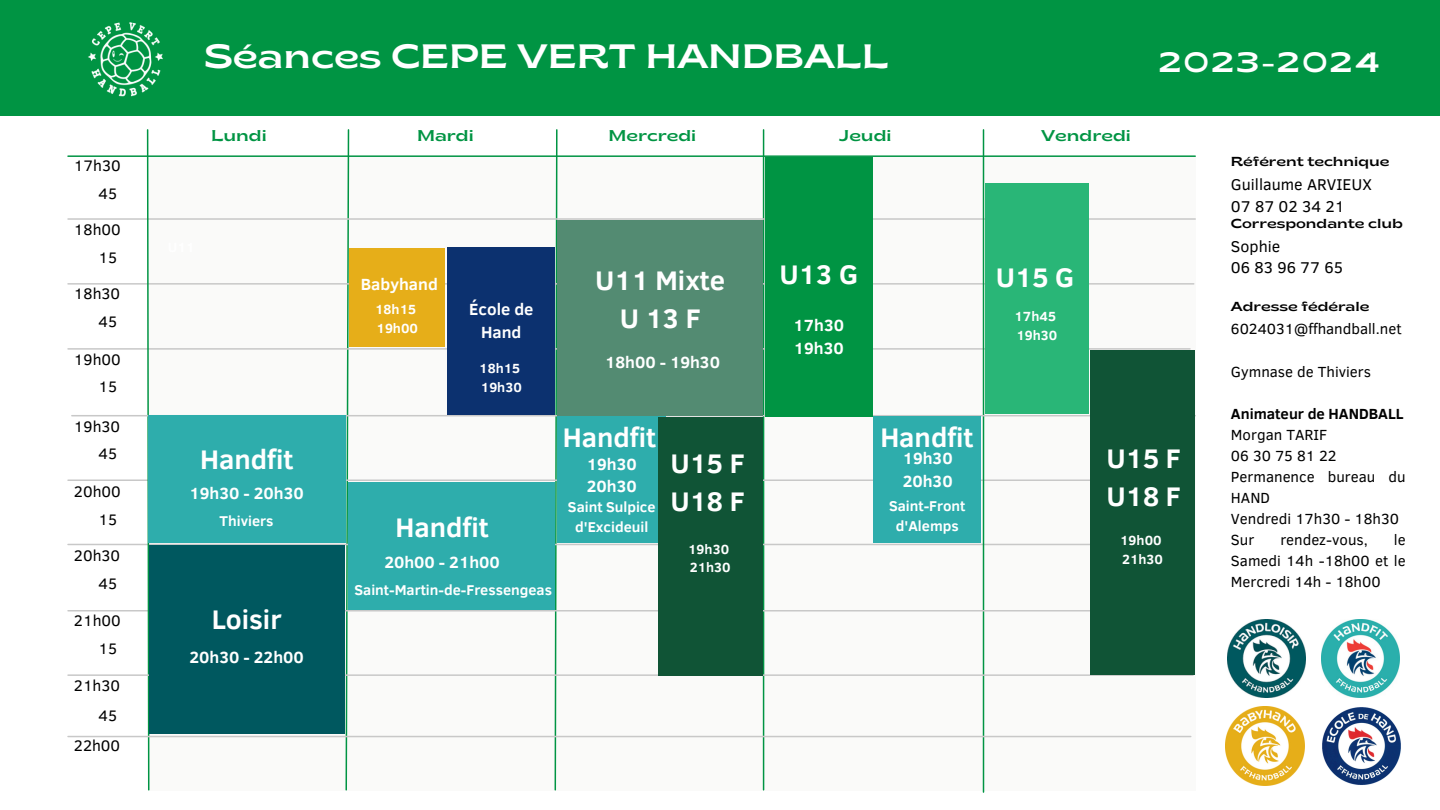
<style>
.page{position:relative;width:1440px;height:810px;background:#fff}
.page>*{position:absolute;margin:0;border:0;box-sizing:border-box;transform-origin:0 0}
.t1{font:semi-expanded 33.8px "Brice";color:#fff}
.t2{font:semi-expanded 28px "Brice";letter-spacing:.09em;color:#fff}
.t3{font:700 27.6px "Clear Sans";color:#fff}
.t4{font:700 16.6px/22.5px "Clear Sans";color:#fff;text-align:center}
.t5{font:16px "Clear Sans";color:#000}
.t6{font:15.6px "Clear Sans";color:#000}
.t7{font:semi-expanded 15.6px "Brice";color:#009443}
.t8{font:15px/21px "Clear Sans";color:#000}
.t9{font:700 15px "Clear Sans";color:#000}
.t10{font:700 14.6px "Clear Sans";color:#fff}
.t11{font:700 13.6px "Clear Sans";color:#fff}
.t12{font:semi-expanded 13px "Brice";color:#000}
</style>
<div class="page">
<div style="left:149px;top:157px;width:1047px;height:634px;background:#fafaf9"></div>
<div style="left:0;top:0;width:1440px;height:116px;background:#009443"></div>
<svg style="left:345px;top:129px;width:5px;height:662px"></svg>
<svg style="left:554px;top:129px;width:4px;height:662px"></svg>
<hr style="left:763px;top:130px;width:1px;height:660px;background:#009443">
<hr style="left:68px;top:218px;width:1127px;height:2px;background:#c8c8c8">
<hr style="left:68px;top:283px;width:1126px;height:2px;background:#c8c8c8">
<hr style="left:68px;top:348px;width:1122px;height:2px;background:#c8c8c8">
<hr style="left:68px;top:479px;width:1122px;height:2px;background:#c8c8c8">
<hr style="left:68px;top:544px;width:1125px;height:1px;background:#c8c8c8">
<hr style="left:983px;top:130px;width:1px;height:662px;background:#009443">
<hr style="left:68px;top:155px;width:1127px;height:2px;background:#009443">
<img style="left:88px;top:22px;width:75px;height:75px">
<hr style="left:68px;top:610px;width:1123px;height:2px;background:#c8c8c8">
<svg style="left:146px;top:129px;width:4px;height:662px"></svg>
<hr style="left:72px;top:415px;width:1123px;height:1px;background:#c8c8c8">
<hr style="left:68px;top:674px;width:1125px;height:2px;background:#c8c8c8">
<hr style="left:68px;top:736px;width:1123px;height:1px;background:#c8c8c8">
<div style="left:149px;top:416px;width:197px;height:127px;background:#2eadac"></div>
<div style="left:149px;top:545px;width:195px;height:189px;background:#00585f"></div>
<img style="left:1322px;top:707px;width:79px;height:78px">
<img style="left:1228px;top:620px;width:78px;height:78px">
<img style="left:1225px;top:706px;width:80px;height:80px">
<img style="left:1322px;top:620px;width:78px;height:78px">
<div style="left:349px;top:248px;width:96px;height:99px;background:#e6ae19"></div>
<div style="left:447px;top:247px;width:108px;height:168px;background:#0c316f"></div>
<div style="left:348px;top:482px;width:207px;height:128px;background:#2eadac"></div>
<div style="left:557px;top:220px;width:205px;height:196px;background:#538b72"></div>
<div style="left:558px;top:417px;width:108px;height:126px;background:#2eadac"></div>
<div style="left:874px;top:417px;width:107px;height:126px;background:#2eadac"></div>
<div style="left:765px;top:157px;width:108px;height:260px;background:#009443"></div>
<div style="left:985px;top:183px;width:104px;height:231px;background:#29b677"></div>
<div style="left:1090px;top:350px;width:105px;height:324px;background:#105436"></div>
<div style="left:658px;top:417px;width:104px;height:259px;background:#105436"></div>
<p class="t6" style="left:74px;top:154px;width:48px">17h30</p>
<p class="t6" style="left:99px;top:182px;width:20px">45</p>
<p class="t6" style="left:74px;top:218px;width:48px">18h00</p>
<p class="t6" style="left:99px;top:246px;width:20px">15</p>
<p class="t6" style="left:74px;top:282px;width:48px">18h30</p>
<p class="t6" style="left:99px;top:310px;width:20px">45</p>
<p class="t6" style="left:74px;top:348px;width:48px">19h00</p>
<p class="t6" style="left:99px;top:376px;width:20px">15</p>
<p class="t6" style="left:74px;top:415px;width:48px">19h30</p>
<p class="t6" style="left:99px;top:443px;width:20px">45</p>
<p class="t6" style="left:74px;top:480px;width:48px">20h00</p>
<p class="t6" style="left:99px;top:508px;width:20px">15</p>
<p class="t6" style="left:74px;top:544px;width:48px">20h30</p>
<p class="t6" style="left:99px;top:572px;width:20px">45</p>
<p class="t6" style="left:74px;top:609px;width:48px">21h00</p>
<p class="t6" style="left:99px;top:637px;width:20px">15</p>
<p class="t6" style="left:74px;top:674px;width:48px">21h30</p>
<p class="t6" style="left:99px;top:704px;width:20px">45</p>
<p class="t6" style="left:74px;top:734px;width:48px">22h00</p>
<p class="t1" style="left:204px;top:43px;width:686px">Séances CEPE VERT HANDBALL</p>
<p class="t2" style="left:1159px;top:51px;width:222px">2023-2024</p>
<p class="t7" style="left:211px;top:130px;width:57px">Lundi</p>
<p class="t7" style="left:417px;top:130px;width:58px">Mardi</p>
<p class="t7" style="left:608px;top:130px;width:89px">Mercredi</p>
<p class="t7" style="left:839px;top:130px;width:54px">Jeudi</p>
<p class="t7" style="left:1041px;top:130px;width:91px">Vendredi</p>
<p class="t4" style="left:361px;top:272px;width:79px">Babyhand</p>
<p class="t11" style="left:375px;top:299px;width:42px">18h15</p>
<p class="t11" style="left:377px;top:318px;width:43px">19h00</p>
<p class="t4" style="left:469px;top:297px;width:66px">École de<br>Hand</p>
<p class="t11" style="left:479px;top:359px;width:42px">18h15</p>
<p class="t11" style="left:481px;top:378px;width:42px">19h30</p>
<p class="t3" style="left:595px;top:260px;width:132px">U11 Mixte</p>
<p class="t3" style="left:620px;top:299px;width:82px">U13F</p>
<p class="t4" style="left:605px;top:350px;width:117px">18h00 - 19h30</p>
<p class="t3" style="left:780px;top:255px;width:80px">U13 G</p>
<p class="t3" style="left:996px;top:257px;width:80px">U15 G</p>
<p class="t4" style="left:794px;top:313px;width:52px">17h30</p>
<p class="t4" style="left:794px;top:336px;width:52px">19h30</p>
<p class="t11" style="left:1015px;top:307px;width:43px">17h45</p>
<p class="t11" style="left:1016px;top:325px;width:42px">19h30</p>
<p class="t3" style="left:563px;top:417px;width:95px">Handfit</p>
<p class="t3" style="left:880px;top:417px;width:95px">Handfit</p>
<p class="t3" style="left:200px;top:439px;width:95px">Handfit</p>
<p class="t3" style="left:1107px;top:438px;width:76px">U15 F</p>
<p class="t4" style="left:903px;top:446px;width:52px">19h30</p>
<p class="t4" style="left:903px;top:469px;width:52px">20h30</p>
<p class="t3" style="left:670px;top:443px;width:76px">U15 F</p>
<p class="t3" style="left:670px;top:481px;width:76px">U18 F</p>
<p class="t11" style="left:688px;top:539px;width:42px">19h30</p>
<p class="t11" style="left:690px;top:558px;width:42px">21h30</p>
<p class="t4" style="left:587px;top:452px;width:52px">19h30</p>
<p class="t4" style="left:587px;top:474px;width:52px">20h30</p>
<p class="t4" style="left:190px;top:481px;width:116px">19h30 - 20h30</p>
<p class="t3" style="left:1107px;top:476px;width:76px">U18 F</p>
<p class="t10" style="left:889px;top:495px;width:78px">Saint-Front</p>
<p class="t10" style="left:896px;top:516px;width:64px">d'Alemps</p>
<p class="t10" style="left:568px;top:496px;width:89px">Saint Sulpice</p>
<p class="t10" style="left:575px;top:517px;width:75px">d'Excideuil</p>
<p class="t10" style="left:220px;top:510px;width:55px">Thiviers</p>
<p class="t3" style="left:396px;top:508px;width:95px">Handfit</p>
<p class="t11" style="left:1120px;top:531px;width:43px">19h00</p>
<p class="t11" style="left:1122px;top:549px;width:42px">21h30</p>
<p class="t4" style="left:384px;top:550px;width:117px">20h00 - 21h00</p>
<p class="t3" style="left:212px;top:600px;width:71px">Loisir</p>
<p class="t4" style="left:190px;top:645px;width:116px">20h30 - 22h00</p>
<p class="t10" style="left:355px;top:579px;width:199px">Saint-Martin-de-Fressengeas</p>
<p class="t12" style="left:1231px;top:156px;width:160px">Référent technique</p>
<p class="t5" style="left:1231px;top:173px;width:142px">Guillaume ARVIEUX</p>
<p class="t5" style="left:1231px;top:195px;width:115px">07 87 02 34 21</p>
<p class="t12" style="left:1231px;top:218px;width:173px">Correspondante club</p>
<p class="t5" style="left:1231px;top:234px;width:51px">Sophie</p>
<p class="t5" style="left:1231px;top:256px;width:114px">06 83 96 77 65</p>
<p class="t12" style="left:1231px;top:301px;width:140px">Adresse fédérale</p>
<p class="t8" style="left:1231px;top:318px;width:172px">6024031@ffhandball.net</p>
<p class="t8" style="left:1231px;top:360px;width:142px">Gymnase de Thiviers</p>
<p class="t9" style="left:1231px;top:403px;width:174px">Animateur de HANDBALL</p>
<p class="t8" style="left:1231px;top:423px;width:98px">Morgan TARIF</p>
<p class="t8" style="left:1231px;top:444px;width:107px">06 30 75 81 22</p>
<p class="t8" style="left:1231px;top:465px;width:176px">Permanence bureau du<br>HAND</p>
<p class="t8" style="left:1231px;top:507px;width:170px">Vendredi 17h30 - 18h30</p>
<p class="t8" style="left:1231px;top:528px;width:25px">Sur</p>
<p class="t8" style="left:1280px;top:528px;width:89px">rendez-vous,</p>
<p class="t8" style="left:1231px;top:528px;width:176px;text-align:justify;text-indent:163px">le Samedi 14h -18h00 et le Mercredi 14h - 18h00</p>
</div>
